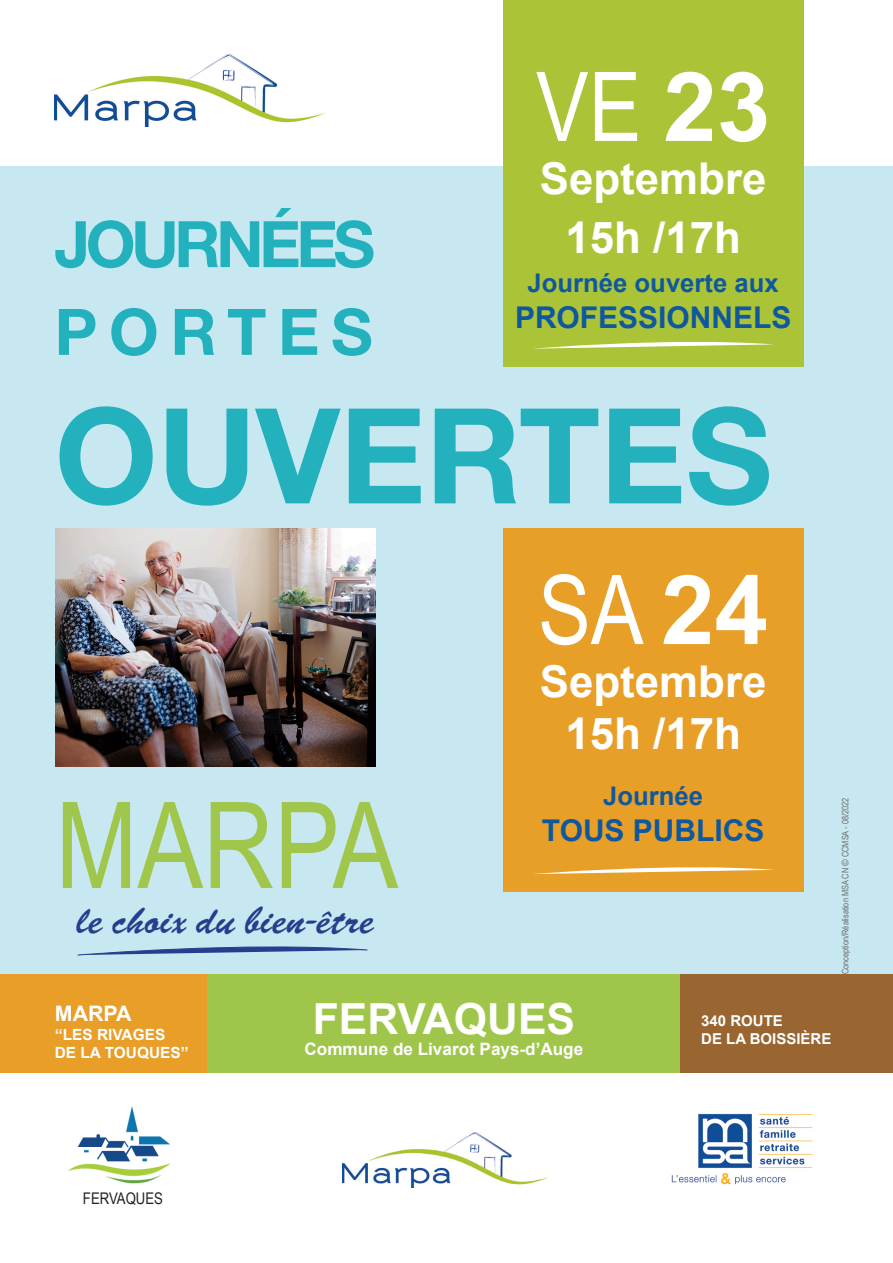
<style>
.page{position:relative;width:893px;height:1263px;background:#fff}
.page>*{position:absolute;margin:0;border:0;box-sizing:border-box;transform-origin:0 0}
.t1{font:700 132.6px "Helvetica Neue LT Std";color:#22b1bd}
.t2{font:120px "Arial Narrow";color:#a0c64b}
.t3{font:96.3px "Arial Narrow";color:#fff}
.t4{font:700 64.2px "Helvetica Neue LT Std";letter-spacing:-.07em;color:#22b1bd}
.t5{font:700 43.8px "Arial";color:#fff}
.t6{font:700 42.75px "Arial";color:#fff}
.t7{font:39.6px "Brush Script";color:#253f8e}
.t8{font:700 30px "Arial";color:#0f589e}
.t9{font:700 25.65px "Arial";color:#0f589e}
.t10{font:700 21.45px "Arial";color:#fff}
.t11{font:700 17.1px "Arial";color:#fff}
.t12{font:16.05px "Arial Narrow";color:#231f20}
.t13{font:700 15.45px "Arial";color:#fff}
.t14{font:700 15px "Arial";color:#fff}
.t15{font:9px "Arial Narrow";color:#6c6d70}
.s1{font-family:"Arial";font-weight:700}
.s2{font-family:"Arial"}
</style>
<div class="page">
<div style="left:0;top:167px;width:893px;height:906px;background:#c7e8f0"></div>
<img style="left:54px;top:54px;width:271px;height:73px">
<img style="left:671px;top:1113px;width:142px;height:72px">
<img style="left:342px;top:1132px;width:206px;height:55px">
<div style="left:503px;top:0;width:300px;height:367px;background:#abc437"></div>
<div style="left:503px;top:528px;width:300px;height:364px;background:#e89f27"></div>
<svg style="left:77px;top:946px;width:291px;height:9px"></svg>
<div style="left:0;top:974px;width:207px;height:99px;background:#e89e27"></div>
<div style="left:207px;top:974px;width:474px;height:99px;background:#9fc64a"></div>
<div style="left:681px;top:974px;width:212px;height:99px;background:#996632"></div>
<img style="left:56px;top:528px;width:320px;height:238px">
<svg style="left:533px;top:342px;width:240px;height:7px"></svg>
<svg style="left:534px;top:867px;width:239px;height:7px"></svg>
<img style="left:68px;top:1106px;width:103px;height:78px">
<p class="t4" style="left:54px;top:204px;width:322px">JOURNÉES</p>
<p class="t4" style="left:54px;top:292px;width:320px">PORTES</p>
<p class="t3" style="left:536px;top:36px;width:236px">VE <span class="s1">23</span></p>
<p class="t5" style="left:540px;top:147px;width:228px">Septembre</p>
<p class="t5" style="left:565px;top:207px;width:177px">15h /17h</p>
<p class="t9" style="left:528px;top:265px;width:253px">Journée ouverte aux</p>
<p class="t8" style="left:515px;top:296px;width:278px">PROFESSIONNELS</p>
<p class="t1" style="left:54px;top:374px;width:719px">OUVERTES</p>
<p class="t3" style="left:538px;top:539px;width:232px">SA <span class="s1">24</span></p>
<p class="t5" style="left:540px;top:650px;width:228px">Septembre</p>
<p class="t5" style="left:565px;top:703px;width:177px">15h /17h</p>
<p class="t2" style="left:56px;top:758px;width:344px">MARPA</p>
<p class="t7" style="left:76px;top:897px;width:299px">le choix du bien-être</p>
<p class="t9" style="left:603px;top:778px;width:101px">Journée</p>
<p class="t8" style="left:542px;top:810px;width:224px">TOUS PUBLICS</p>
<p class="t15" style="left:839px;top:974px;width:178px;rotate:-90deg">Conception/Réalisation MSA CN <span class="s2">©</span> CCMSA - 08/2022</p>
<p class="t10" style="left:55px;top:998px;width:78px">MARPA</p>
<p class="t13" style="left:55px;top:1023px;width:112px">‘‘LES RIVAGES</p>
<p class="t13" style="left:55px;top:1042px;width:135px">DE LA TOUQUES’’</p>
<p class="t6" style="left:313px;top:989px;width:264px">FERVAQUES</p>
<p class="t11" style="left:305px;top:1037px;width:280px">Commune de Livarot Pays-d’Auge</p>
<p class="t14" style="left:701px;top:1010px;width:83px">340 ROUTE</p>
<p class="t14" style="left:701px;top:1028px;width:132px">DE LA BOISSIÈRE</p>
<p class="t12" style="left:83px;top:1187px;width:81px">FERVAQUES</p>
</div>
